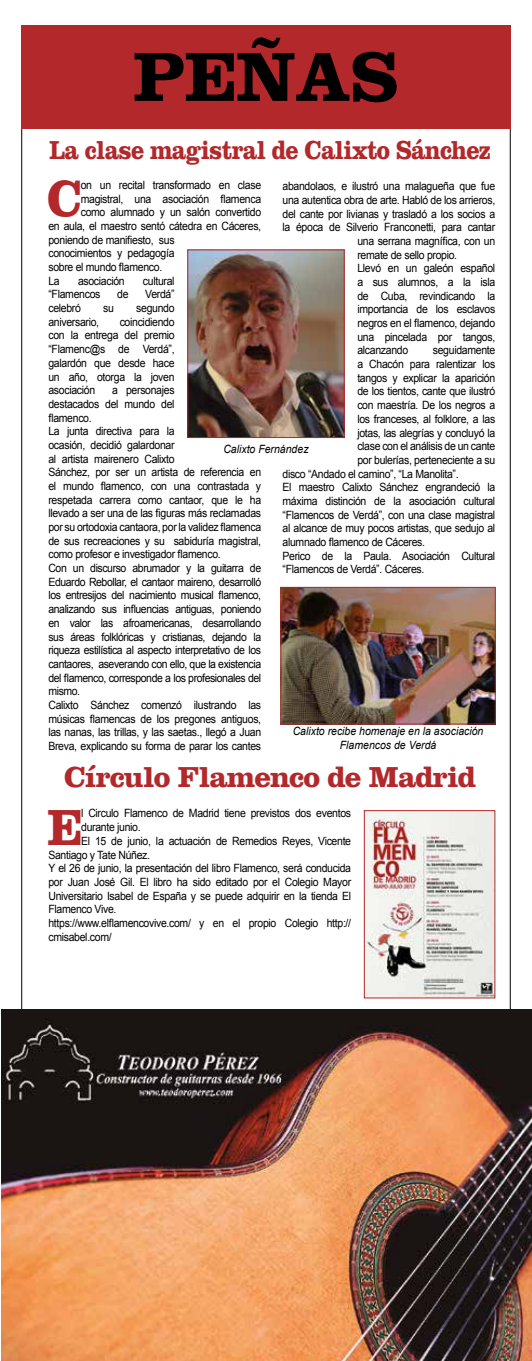
<style>
.page{position:relative;width:532px;height:1361px;background:#fff}
.page>*{position:absolute;margin:0;border:0;box-sizing:border-box;transform-origin:0 0}
.t1{font:700 72px "Clarendon";letter-spacing:-.01em;color:#000}
.t2{font:700 52.65px "Clarendon";color:#b2282b;scale:.92 1}
.t3{font:700 30px "Clarendon";letter-spacing:-.03em;color:#b2282b}
.t4{font:700 27px "Clarendon";letter-spacing:-.03em;color:#b2282b;scale:.88 1}
.t5{font:11.4px/13.6px "Arial";letter-spacing:-.03em;color:#000;text-align:justify;scale:.92 1}
.t6{font:italic 11.4px/13.6px "Arial";color:#000;text-align:center;scale:.92 1}
</style>
<div class="page">
<div style="left:21px;top:26px;width:489px;height:103px;background:#b2282b"></div>
<img style="left:189px;top:251px;width:153px;height:185px">
<div style="left:187px;top:249px;width:157px;height:189px;border:1px solid #b2282b"></div>
<img style="left:1px;top:1009px;width:530px;height:352px">
<img style="left:282px;top:589px;width:211px;height:133px">
<div style="left:280px;top:587px;width:215px;height:137px;border:1px solid #b2282b"></div>
<img style="left:366px;top:812px;width:127px;height:184px">
<div style="left:364px;top:810px;width:131px;height:188px;border:1px solid #b2282b"></div>
<h1 class="t1" style="left:133px;top:33px;width:267px">PEÑAS</h1>
<h3 class="t4" style="left:49px;top:134px;width:503px">La clase magistral de Calixto Sánchez</h3>
<h2 class="t2" style="left:47px;top:167px;width:40px">C</h2>
<p class="t5" style="left:81px;top:178px;width:198px">on un recital transformado en clase</p>
<p class="t5" style="left:282px;top:179px;width:233px">abandolaos, e ilustró una malagueña que fue</p>
<p class="t5" style="left:282px;top:193px;width:233px">una autentica obra de arte. Habló de los arrieros,</p>
<p class="t5" style="left:282px;top:207px;width:233px">del cante por livianas y trasladó a los socios a</p>
<p class="t5" style="left:282px;top:220px;width:233px">la época de Silverio Franconetti, para cantar</p>
<p class="t5" style="left:357px;top:234px;width:151px">una serrana magnífica, con un</p>
<p class="t5" style="left:357px;top:248px;width:110px">remate de sello propio.</p>
<p class="t5" style="left:357px;top:262px;width:151px">Llevó en un galeón español</p>
<p class="t5" style="left:357px;top:275px;width:151px">a sus alumnos, a la isla</p>
<p class="t5" style="left:357px;top:289px;width:151px">de Cuba, revindicando la</p>
<p class="t5" style="left:357px;top:303px;width:151px">importancia de los esclavos</p>
<p class="t5" style="left:357px;top:316px;width:151px">negros en el flamenco, dejando</p>
<p class="t5" style="left:357px;top:330px;width:151px">una pincelada por tangos,</p>
<p class="t5" style="left:357px;top:344px;width:57px">alcanzando</p>
<p class="t5" style="left:432px;top:344px;width:69px">seguidamente</p>
<p class="t5" style="left:357px;top:357px;width:151px">a Chacón para ralentizar los</p>
<p class="t5" style="left:357px;top:371px;width:151px">tangos y explicar la aparición</p>
<p class="t5" style="left:357px;top:385px;width:151px">de los tientos, cante que ilustró</p>
<p class="t5" style="left:357px;top:398px;width:151px">con maestría. De los negros a</p>
<p class="t5" style="left:357px;top:412px;width:151px">los franceses, al folklore, a las</p>
<p class="t5" style="left:357px;top:426px;width:151px">jotas, las alegrías y concluyó la</p>
<p class="t5" style="left:357px;top:439px;width:151px">clase con el análisis de un cante</p>
<p class="t5" style="left:357px;top:453px;width:151px">por bulerías, perteneciente a su</p>
<p class="t5" style="left:282px;top:467px;width:193px">disco “Andado el camino”, “La Manolita”.</p>
<p class="t5" style="left:282px;top:480px;width:233px">El maestro Calixto Sánchez engrandeció la</p>
<p class="t5" style="left:282px;top:494px;width:233px">máxima distinción de la asociación cultural</p>
<p class="t5" style="left:282px;top:508px;width:233px">“Flamencos de Verdá”, con una clase magistral</p>
<p class="t5" style="left:282px;top:521px;width:233px">al alcance de muy pocos artistas, que sedujo al</p>
<p class="t5" style="left:282px;top:535px;width:156px">alumnado flamenco de Cáceres.</p>
<p class="t5" style="left:282px;top:549px;width:233px">Perico de la Paula. Asociación Cultural</p>
<p class="t5" style="left:282px;top:562px;width:156px">“Flamencos de Verdá”. Cáceres.</p>
<p class="t5" style="left:81px;top:192px;width:197px">magistral, una asociación flamenca</p>
<p class="t5" style="left:81px;top:206px;width:197px">como alumnado y un salón convertido</p>
<p class="t5" style="left:48px;top:219px;width:233px">en aula, el maestro sentó cátedra en Cáceres,</p>
<p class="t5" style="left:48px;top:233px;width:139px">poniendo de manifiesto, sus</p>
<p class="t5" style="left:48px;top:247px;width:139px">conocimientos y pedagogía</p>
<p class="t5" style="left:48px;top:260px;width:125px">sobre el mundo flamenco.</p>
<p class="t5" style="left:48px;top:274px;width:14px">La</p>
<p class="t5" style="left:78px;top:274px;width:52px">asociación</p>
<p class="t5" style="left:143px;top:274px;width:36px">cultural</p>
<p class="t5" style="left:48px;top:288px;width:58px">“Flamencos</p>
<p class="t5" style="left:117px;top:288px;width:14px">de</p>
<p class="t5" style="left:145px;top:288px;width:33px">Verdá”</p>
<p class="t5" style="left:48px;top:301px;width:37px">celebró</p>
<p class="t5" style="left:103px;top:301px;width:13px">su</p>
<p class="t5" style="left:136px;top:301px;width:43px">segundo</p>
<p class="t5" style="left:48px;top:315px;width:57px">aniversario,</p>
<p class="t5" style="left:48px;top:315px;width:139px;text-indent:71px">coincidiendo con la entrega del premio “Flamenc@s de Verdá”, galardón que desde hace un año, otorga la joven asociación</p>
<p class="t5" style="left:48px;top:383px;width:233px;text-align:left;text-indent:64px">a personajes<br>destacados del mundo del<br>flamenco.<br>La junta directiva para la<br>ocasión, decidió galardonar<br>al artista mairenero Calixto<br>Sánchez, por ser un artista de referencia en el mundo flamenco, con una contrastada y respetada carrera como cantaor, que le ha llevado a ser una de las figuras más reclamadas por su ortodoxia cantaora, por la validez flamenca de sus recreaciones y su sabiduría magistral, como profesor e investigador flamenco.<br>Con un discurso abrumador y la guitarra de Eduardo Rebollar, el cantaor maireno, desarrolló los entresijos del nacimiento musical flamenco, analizando sus influencias antiguas, poniendo en valor las afroamericanas, desarrollando sus áreas folklóricas y cristianas, dejando la riqueza estilística al aspecto interpretativo de los cantaores, aseverando con ello, que la existencia del flamenco, corresponde a los profesionales del mismo.<br>Calixto Sánchez comenzó ilustrando las músicas flamencas de los pregones antiguos, las nanas, las trillas, y las saetas., llegó a Juan Breva, explicando su forma de parar los cantes</p>
<p class="t6" style="left:223px;top:442px;width:94px">Calixto Fernández</p>
<p class="t6" style="left:292px;top:725px;width:209px">Calixto recibe homenaje en la asociación<br>Flamencos de Verdá</p>
<h3 class="t3" style="left:64px;top:758px;width:413px">Círculo Flamenco de Madrid</h3>
<h2 class="t2" style="left:48px;top:795px;width:40px">E</h2>
<p class="t5" style="left:81px;top:807px;width:295px">l Circulo Flamenco de Madrid tiene previstos dos eventos</p>
<p class="t5" style="left:81px;top:820px;width:66px">durante junio.</p>
<p class="t5" style="left:81px;top:834px;width:295px">El 15 de junio, la actuación de Remedios Reyes, Vicente</p>
<p class="t5" style="left:48px;top:848px;width:112px">Santiago y Tate Núñez.</p>
<p class="t5" style="left:48px;top:861px;width:330px">Y el 26 de junio, la presentación del libro Flamenco, será conducida</p>
<p class="t5" style="left:48px;top:875px;width:330px">por Juan José Gil. El libro ha sido editado por el Colegio Mayor</p>
<p class="t5" style="left:48px;top:889px;width:330px">Universitario Isabel de España y se puede adquirir en la tienda El</p>
<p class="t5" style="left:48px;top:902px;width:75px">Flamenco Vive.</p>
<p class="t5" style="left:48px;top:916px;width:330px">https://www.elflamencovive.com/ y en el propio Colegio http://</p>
<p class="t5" style="left:48px;top:930px;width:70px">cmisabel.com/</p>
</div>
